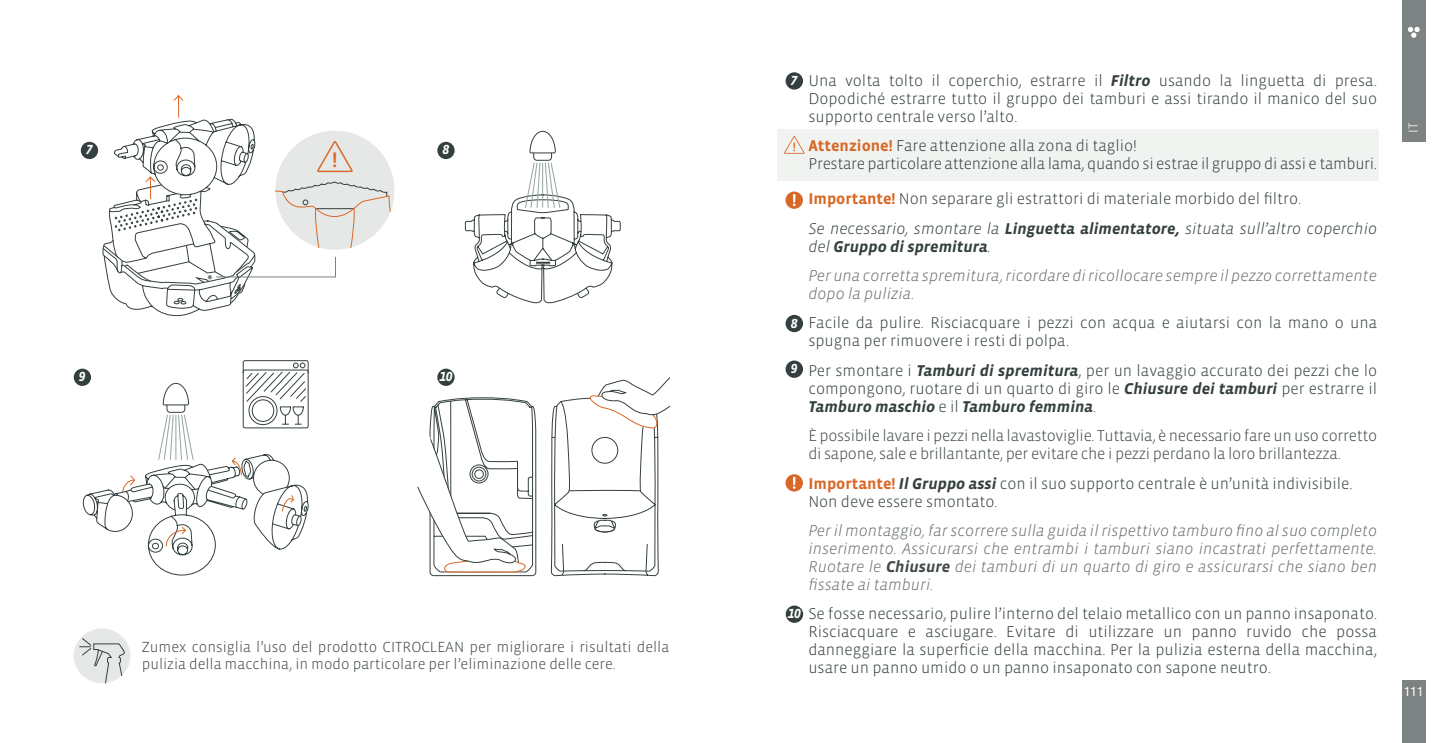
<style>
.page{position:relative;width:1452px;height:743px;background:#fff}
.page>*{position:absolute;margin:0;border:0;box-sizing:border-box;transform-origin:0 0}
.t1{font:21.6px "Vista Sans Alt Med";color:#d86826}
.t2{font:300 16px/18px "Vista Sans";color:#34403f;text-align:justify}
.t3{font:italic 300 16px/18px "Vista Sans";color:#686e6e}
.t4{font:300 16px/18px "Vista Sans";letter-spacing:-.02em;color:#414a49}
.t5{font:300 16px/18px "Vista Sans";letter-spacing:-.02em;color:#34403f}
.t6{font:300 15px/17px "Vista Sans";color:#414a49}
.t7{font:13.4px "Vista Sans Alt Bold Ita";color:#fff}
.t8{font:condensed 13.4px "Helvetica 57";color:#fff}
.t9{font:300 13.4px "Vista Sans";color:#fff}
.t10{font:12.4px "Vista Sans Alt Med";color:#d86826}
.s1{font-weight:700;font-style:italic}
.s2{font-weight:700;color:#d86826}
.s3{font-style:italic}
.s4{color:#34403f}
.s5{font-weight:700;color:#34403f}
.s6{font-weight:700;color:#414a49}
</style>
<div class="page">
<div style="left:1401px;top:680px;width:24px;height:63px;background:#7d8282"></div>
<div style="left:1401px;top:1px;width:24px;height:141px;background:#7d8282"></div>
<svg style="left:1407px;top:27px;width:12px;height:11px"></svg>
<div style="left:777px;top:129px;width:601px;height:51px;background:#f1f3f1"></div>
<div style="left:785px;top:315px;width:18px;height:17px;background:#34403f;border-radius:50%"></div>
<div style="left:785px;top:360px;width:18px;height:18px;background:#34403f;border-radius:50%"></div>
<div style="left:785px;top:605px;width:18px;height:18px;background:#34403f;border-radius:50%"></div>
<svg style="left:785px;top:191px;width:18px;height:18px"></svg>
<svg style="left:793px;top:194px;width:2px;height:12px"></svg>
<div style="left:785px;top:474px;width:18px;height:17px;background:#d86826;border-radius:50%"></div>
<svg style="left:793px;top:477px;width:2px;height:12px"></svg>
<div style="left:785px;top:72px;width:18px;height:18px;background:#34403f;border-radius:50%"></div>
<svg style="left:784px;top:136px;width:20px;height:18px"></svg>
<svg style="left:74px;top:628px;width:56px;height:56px"></svg>
<div style="left:74px;top:368px;width:17px;height:18px;background:#34403f;border-radius:50%"></div>
<div style="left:81px;top:142px;width:17px;height:17px;background:#34403f;border-radius:50%"></div>
<svg style="left:102px;top:95px;width:289px;height:222px"></svg>
<svg style="left:82px;top:360px;width:227px;height:215px"></svg>
<hr style="left:175px;top:415px;width:1px;height:44px;background:#94a5a3">
<svg style="left:417px;top:131px;width:252px;height:446px"></svg>
<p class="t7" style="left:86px;top:143px;width:8px">7</p>
<p class="t7" style="left:442px;top:143px;width:8px">8</p>
<h1 class="t1" style="left:332px;top:148px;width:7px">!</h1>
<p class="t7" style="left:79px;top:370px;width:8px">9</p>
<p class="t7" style="left:439px;top:370px;width:15px">10</p>
<p class="t6" style="left:142px;top:639px;width:529px">Zumex consiglia l’uso del prodotto CITROCLEAN per migliorare i risultati della pulizia della macchina, in modo particolare per l’eliminazione delle cere.</p>
<p class="t2" style="left:808px;top:72px;width:570px">Una volta tolto il coperchio, estrarre il <span class="s1">Filtro</span> usando la linguetta di presa.<br>Dopodiché estrarre tutto il gruppo dei tamburi e assi tirando il manico del suo supporto centrale verso l’alto.</p>
<p class="t5" style="left:808px;top:137px;width:570px"><span class="s2">Attenzione!</span> Fare attenzione alla zona di taglio!<br>Prestare particolare attenzione alla lama, quando si estrae il gruppo di assi e tamburi.</p>
<p class="t2" style="left:808px;top:185px;width:570px;line-height:29.4px"><span class="s2">Importante!</span> Non separare gli estrattori di materiale morbido del filtro.<br><span class="s3">Se necessario, smontare la</span> <span class="s1">Linguetta alimentatore,</span> <span class="s3">situata sull’altro coperchio</span></p>
<p class="t3" style="left:808px;top:232px;width:570px;line-height:29.4px"><span class="s4">del</span> <span class="s5">Gruppo di spremitura</span><span class="s4">.<br></span>Per una corretta spremitura, ricordare di ricollocare sempre il pezzo correttamente</p>
<p class="t3" style="left:808px;top:285px;width:108px">dopo la pulizia.</p>
<p class="t2" style="left:808px;top:314px;width:570px">Facile da pulire. Risciacquare i pezzi con acqua e aiutarsi con la mano o una spugna per rimuovere i resti di polpa.</p>
<p class="t2" style="left:808px;top:362px;width:570px">Per smontare i <span class="s1">Tamburi di spremitura</span>, per un lavaggio accurato dei pezzi che lo compongono, ruotare di un quarto di giro le <span class="s1">Chiusure dei tamburi</span> per estrarre il <span class="s1">Tamburo maschio</span> e il <span class="s1">Tamburo femmina</span>.</p>
<p class="t4" style="left:808px;top:427px;width:570px">È possibile lavare i pezzi nella lavastoviglie. Tuttavia, è necessario fare un uso corretto di sapone, sale e brillantante, per evitare che i pezzi perdano la loro brillantezza.</p>
<p class="t2" style="left:808px;top:474px;width:545px"><span class="s2">Importante!</span> <span class="s1">Il Gruppo assi</span> con il suo supporto centrale è un’unità indivisibile.<br>Non deve essere smontato.</p>
<p class="t3" style="left:808px;top:522px;width:570px;text-align:justify">Per il montaggio, far scorrere sulla guida il rispettivo tamburo fino al suo completo inserimento. Assicurarsi che entrambi i tamburi siano incastrati perfettamente.<br>Ruotare le <span class="s6">Chiusure</span> dei tamburi di un quarto di giro e assicurarsi che siano ben fissate ai tamburi.</p>
<p class="t2" style="left:808px;top:605px;width:570px">Se fosse necessario, pulire l’interno del telaio metallico con un panno insaponato.<br>Risciacquare e asciugare. Evitare di utilizzare un panno ruvido che possa danneggiare la superficie della macchina. Per la pulizia esterna della macchina, usare un panno umido o un panno insaponato con sapone neutro.</p>
<p class="t7" style="left:791px;top:74px;width:8px">7</p>
<p class="t10" style="left:792px;top:140px;width:5px">!</p>
<p class="t7" style="left:791px;top:316px;width:8px">8</p>
<p class="t7" style="left:791px;top:362px;width:8px">9</p>
<p class="t7" style="left:787px;top:607px;width:15px">10</p>
<p class="t9" style="left:1406px;top:133px;width:12px;rotate:-90deg">IT</p>
<p class="t8" style="left:1403px;top:683px;width:21px">111</p>
</div>
